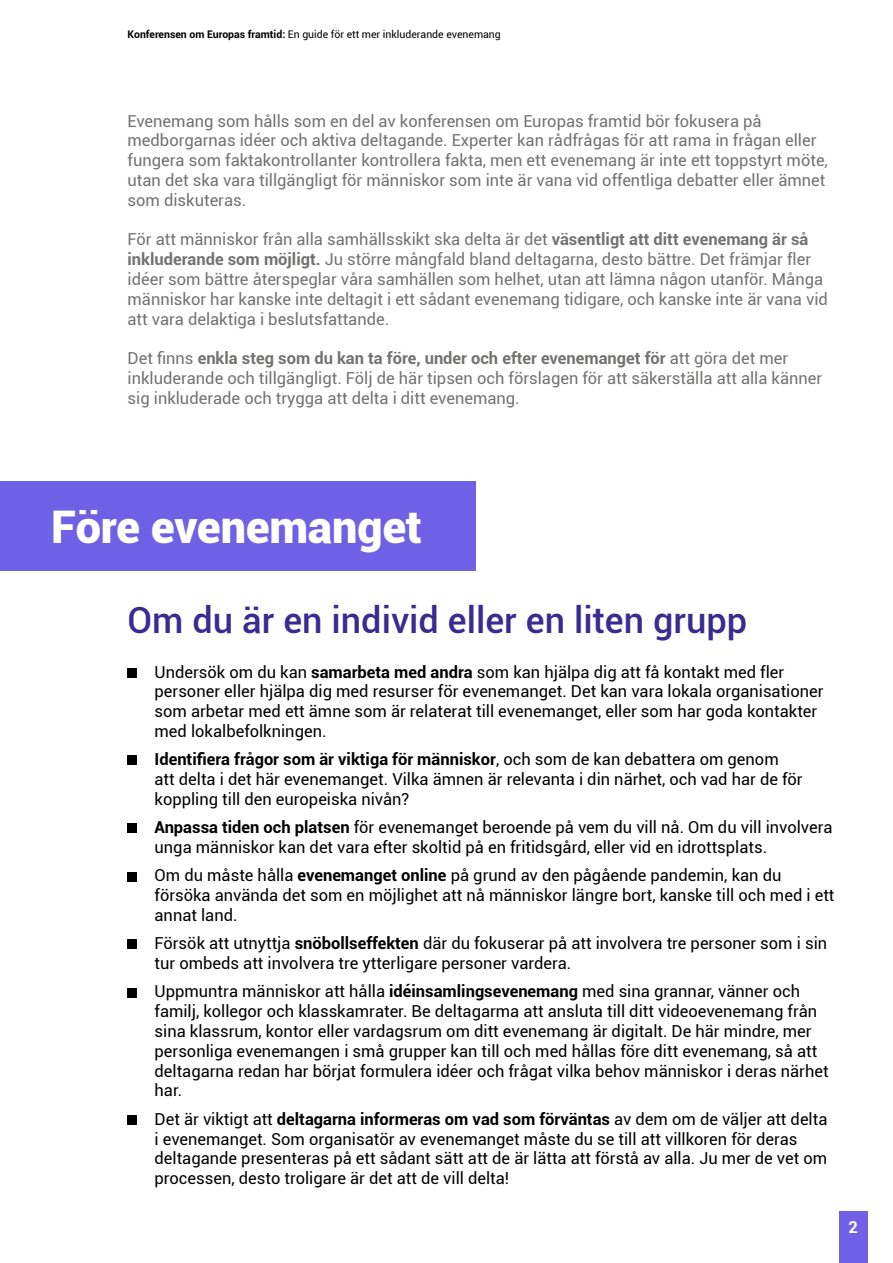
<style>
.page{position:relative;width:893px;height:1263px;background:#fff}
.page>*{position:absolute;margin:0;border:0;box-sizing:border-box;transform-origin:0 0}
.t1{font:900 45px "Roboto";color:#fff}
.t2{font:500 36px "Roboto";color:#382c91}
.t3{font:16.5px/19.8px "Roboto";color:#000}
.t4{font:16.5px/19.8px "Roboto";color:#727271}
.t5{font:700 16.5px "Roboto";color:#fff}
.t6{font:10.5px "Roboto";color:#000}
.s1{font-weight:700}
</style>
<div class="page">
<div style="left:0;top:481px;width:476px;height:89px;background:#7060e6"></div>
<div style="left:128px;top:668px;width:9px;height:10px;background:#000"></div>
<div style="left:128px;top:756px;width:9px;height:9px;background:#000"></div>
<div style="left:128px;top:823px;width:9px;height:10px;background:#000"></div>
<div style="left:128px;top:872px;width:9px;height:9px;background:#000"></div>
<div style="left:128px;top:939px;width:9px;height:10px;background:#000"></div>
<div style="left:128px;top:988px;width:9px;height:9px;background:#000"></div>
<div style="left:128px;top:1115px;width:9px;height:10px;background:#000"></div>
<div style="left:839px;top:1212px;width:28px;height:51px;background:#7060e6"></div>
<p class="t6" style="left:128px;top:27px;width:375px"><span class="s1">Konferensen om Europas framtid:</span> En guide för ett mer inkluderande evenemang</p>
<p class="t4" style="left:128px;top:110px;width:702px">Evenemang som hålls som en del av konferensen om Europas framtid bör fokusera på medborgarnas idéer och aktiva deltagande. Experter kan rådfrågas för att rama in frågan eller fungera som faktakontrollanter kontrollera fakta, men ett evenemang är inte ett toppstyrt möte, utan det ska vara tillgängligt för människor som inte är vana vid offentliga debatter eller ämnet som diskuteras.</p>
<p class="t4" style="left:128px;top:229px;width:702px">För att människor från alla samhällsskikt ska delta är det <span class="s1">väsentligt att ditt evenemang är så inkluderande som möjligt.</span> Ju större mångfald bland deltagarna, desto bättre. Det främjar fler idéer som bättre återspeglar våra samhällen som helhet, utan att lämna någon utanför. Många människor har kanske inte deltagit i ett sådant evenemang tidigare, och kanske inte är vana vid att vara delaktiga i beslutsfattande.</p>
<p class="t4" style="left:128px;top:348px;width:696px">Det finns <span class="s1">enkla steg som du kan ta före, under och efter evenemanget för</span> att göra det mer inkluderande och tillgängligt. Följ de här tipsen och förslagen för att säkerställa att alla känner sig inkluderade och trygga att delta i ditt evenemang.</p>
<p class="t1" style="left:51px;top:495px;width:373px">Före evenemanget</p>
<p class="t2" style="left:128px;top:595px;width:621px">Om du är en individ eller en liten grupp</p>
<p class="t3" style="left:155px;top:661px;width:670px">Undersök om du kan <span class="s1">samarbeta med andra</span> som kan hjälpa dig att få kontakt med fler personer eller hjälpa dig med resurser för evenemanget. Det kan vara lokala organisationer som arbetar med ett ämne som är relaterat till evenemanget, eller som har goda kontakter med lokalbefolkningen.</p>
<p class="t3" style="left:155px;top:749px;width:650px"><span class="s1">Identifiera frågor som är viktiga för människor</span>, och som de kan debattera om genom att delta i det här evenemanget. Vilka ämnen är relevanta i din närhet, och vad har de för koppling till den europeiska nivån?</p>
<p class="t3" style="left:155px;top:817px;width:679px"><span class="s1">Anpassa tiden och platsen</span> för evenemanget beroende på vem du vill nå. Om du vill involvera unga människor kan det vara efter skoltid på en fritidsgård, eller vid en idrottsplats.</p>
<p class="t3" style="left:155px;top:865px;width:681px">Om du måste hålla <span class="s1">evenemanget online</span> på grund av den pågående pandemin, kan du försöka använda det som en möjlighet att nå människor längre bort, kanske till och med i ett annat land.</p>
<p class="t3" style="left:155px;top:933px;width:674px">Försök att utnyttja <span class="s1">snöbollseffekten</span> där du fokuserar på att involvera tre personer som i sin tur ombeds att involvera tre ytterligare personer vardera.</p>
<p class="t3" style="left:155px;top:981px;width:676px">Uppmuntra människor att hålla <span class="s1">idéinsamlingsevenemang</span> med sina grannar, vänner och familj, kollegor och klasskamrater. Be deltagarma att ansluta till ditt videoevenemang från sina klassrum, kontor eller vardagsrum om ditt evenemang är digitalt. De här mindre, mer personliga evenemangen i små grupper kan till och med hållas före ditt evenemang, så att deltagarna redan har börjat formulera idéer och frågat vilka behov människor i deras närhet har.</p>
<p class="t3" style="left:155px;top:1108px;width:674px">Det är viktigt att <span class="s1">deltagarna informeras om vad som förväntas</span> av dem om de väljer att delta i evenemanget. Som organisatör av evenemanget måste du se till att villkoren för deras deltagande presenteras på ett sådant sätt att de är lätta att förstå av alla. Ju mer de vet om processen, desto troligare är det att de vill delta!</p>
<p class="t5" style="left:848px;top:1215px;width:11px">2</p>
</div>
